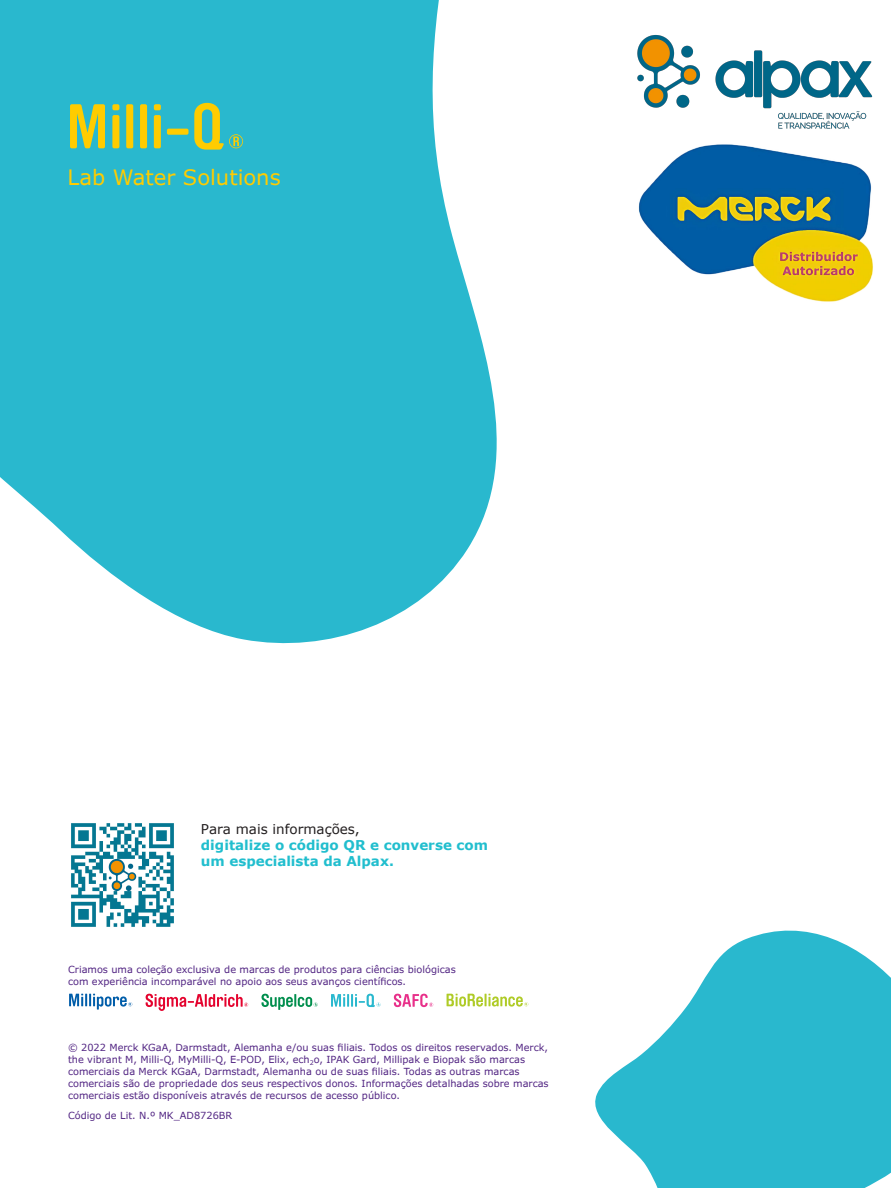
<style>
.page{position:relative;width:891px;height:1188px;background:#fff}
.page>*{position:absolute;margin:0;border:0;box-sizing:border-box;transform-origin:0 0}
.t1{font:21.15px "Verdana Pro";color:#fc0}
.t2{font:700 13.5px/16.2px "Verdana";color:#21bece}
.t3{font:13.5px "Verdana";color:#231f20}
.t4{font:9.75px/12px "Verdana Pro";color:#522583}
</style>
<div class="page">
<svg style="left:0;top:0;width:497px;height:644px;background:#46c1d4"></svg>
<svg style="left:70px;top:104px;width:35px;height:44px;background:#bdc53e"></svg>
<div style="left:140px;top:104px;width:7px;height:44px;background:#fc0;border-radius:2px"></div>
<div style="left:154px;top:104px;width:7px;height:6px;background:#fc0;border-radius:2px"></div>
<div style="left:126px;top:104px;width:7px;height:44px;background:#fc0;border-radius:2px"></div>
<div style="left:112px;top:115px;width:7px;height:33px;background:#fc0;border-radius:2px"></div>
<svg style="left:194px;top:103px;width:49px;height:47px;background:#79bf80"></svg>
<div style="left:154px;top:115px;width:7px;height:33px;background:#fc0;border-radius:2px"></div>
<div style="left:167px;top:129px;width:22px;height:6px;background:#fc0;border-radius:2px"></div>
<div style="left:112px;top:104px;width:7px;height:6px;background:#fc0;border-radius:2px"></div>
<svg style="left:595px;top:930px;width:296px;height:258px;fill:#29b8ce"></svg>
<svg style="left:394px;top:994px;width:39px;height:13px"></svg>
<svg style="left:146px;top:994px;width:102px;height:17px"></svg>
<svg style="left:331px;top:994px;width:50px;height:13px"></svg>
<svg style="left:262px;top:994px;width:56px;height:16px"></svg>
<svg style="left:69px;top:994px;width:63px;height:16px"></svg>
<svg style="left:447px;top:994px;width:81px;height:13px"></svg>
<img style="left:638px;top:144px;width:235px;height:158px">
<img style="left:637px;top:35px;width:236px;height:94px">
<img style="left:71px;top:823px;width:103px;height:104px">
<h1 class="t1" style="left:68px;top:164px;width:215px">Lab Water Solutions</h1>
<h2 class="t3" style="left:201px;top:820px;width:160px">Para mais informações,</h2>
<h2 class="t2" style="left:201px;top:837px;width:289px">digitalize o código QR e converse com um especialista da Alpax.</h2>
<p class="t4" style="left:68px;top:963px;width:389px">Criamos uma coleção exclusiva de marcas de produtos para ciências biológicas com experiência incomparável no apoio aos seus avanços científicos.</p>
<p class="t4" style="left:68px;top:1041px;width:482px">© 2022 Merck KGaA, Darmstadt, Alemanha e/ou suas filiais. Todos os direitos reservados. Merck, the vibrant M, Milli-Q, MyMilli-Q, E-POD, Elix, ech<sub>2</sub>o, IPAK Gard, Millipak e Biopak são marcas comerciais da Merck KGaA, Darmstadt, Alemanha ou de suas filiais. Todas as outras marcas comerciais são de propriedade dos seus respectivos donos. Informações detalhadas sobre marcas comerciais estão disponíveis através de recursos de acesso público.</p>
<p class="t4" style="left:68px;top:1110px;width:166px">Código de Lit. N.º MK_AD8726BR</p>
</div>
